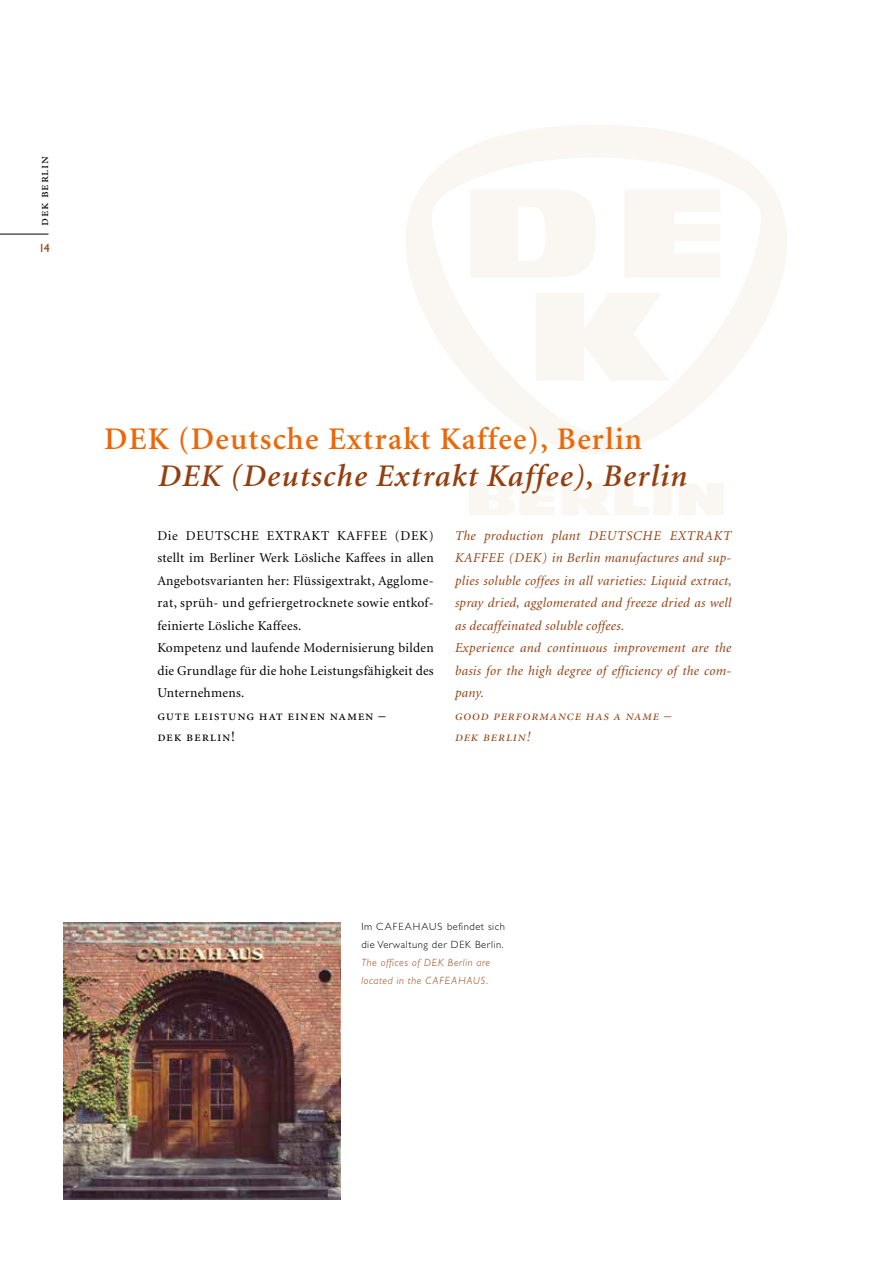
<style>
.page{position:relative;width:893px;height:1263px;background:#fff}
.page>*{position:absolute;margin:0;border:0;box-sizing:border-box;transform-origin:0 0}
.t1{font:600 31.5px "Minion";letter-spacing:.04em;color:#eb6809}
.t2{font:italic 600 31.5px "Minion";letter-spacing:.04em;color:#943f0f}
.t3{font:14.25px/21px "Minion Regular SC";letter-spacing:.05em;color:#000}
.t4{font:14.25px/21px "Minion Display Italic SC";letter-spacing:.05em;color:#943f0f}
.t5{font:13.5px/22.5px "Minion";letter-spacing:.02em;color:#000}
.t6{font:italic 13.5px/22.5px "Minion";letter-spacing:.02em;color:#943f0f}
.t7{font:13.5px "Minion Regular SC";letter-spacing:.05em;color:#000}
.t8{font:12px "Gill Sans";color:#943f0f}
.t9{font:300 10.5px/18px "Gill Sans";letter-spacing:.05em;color:#000}
.t10{font:italic 300 10.5px/18px "Gill Sans";letter-spacing:.05em;color:#943f0f}
</style>
<div class="page">
<div style="left:653px;top:483px;width:18px;height:32px;background:#faf7f2"></div>
<svg style="left:679px;top:483px;width:45px;height:32px"></svg>
<svg style="left:469px;top:483px;width:85px;height:32px"></svg>
<svg style="left:562px;top:483px;width:86px;height:32px"></svg>
<svg style="left:406px;top:125px;width:381px;height:328px"></svg>
<svg style="left:536px;top:293px;width:134px;height:88px"></svg>
<svg style="left:624px;top:189px;width:96px;height:88px"></svg>
<hr style="left:0;top:234px;width:48px;height:1px;background:#000">
<img style="left:64px;top:923px;width:276px;height:276px">
<p class="t7" style="left:37px;top:226px;width:71px;rotate:-90deg">dek berlin</p>
<p class="t8" style="left:39px;top:241px;width:13px">14</p>
<h1 class="t1" style="left:104px;top:423px;width:540px">DEK (Deutsche Extrakt Kaffee), Berlin</h1>
<h1 class="t2" style="left:158px;top:460px;width:530px">DEK (Deutsche Extrakt Kaffee), Berlin</h1>
<p class="t5" style="left:157px;top:525px;width:278px">Die DEUTSCHE EXTRAKT KAFFEE (DEK) stellt im Berliner Werk Lösliche Kaffees in allen Angebotsvarianten her: Flüssigextrakt, Agglome&shy;rat, sprüh- und gefriergetrocknete sowie entkof&shy;feinierte Lösliche Kaffees.<br>Kompetenz und laufende Modernisierung bilden die Grundlage für die hohe Leistungsfähigkeit des Unternehmens.</p>
<p class="t3" style="left:157px;top:705px;width:230px">gute leistung hat einen namen – dek berlin!</p>
<p class="t6" style="left:455px;top:525px;width:278px">The production plant DEUTSCHE EXTRAKT KAFFEE (DEK) in Berlin manufactures and sup&shy;plies soluble coffees in all varieties: Liquid extract, spray dried, agglomerated and freeze dried as well as decaffeinated soluble coffees.<br>Experience and continuous improvement are the basis for the high degree of efficiency of the com&shy;pany.</p>
<p class="t4" style="left:455px;top:705px;width:218px">good performance has a name – dek berlin!</p>
<p class="t9" style="left:361px;top:918px;width:145px">Im CAFEAHAUS befindet sich die Verwaltung der DEK Berlin.</p>
<p class="t10" style="left:361px;top:954px;width:130px">The offices of DEK Berlin are located in the CAFEAHAUS.</p>
</div>
